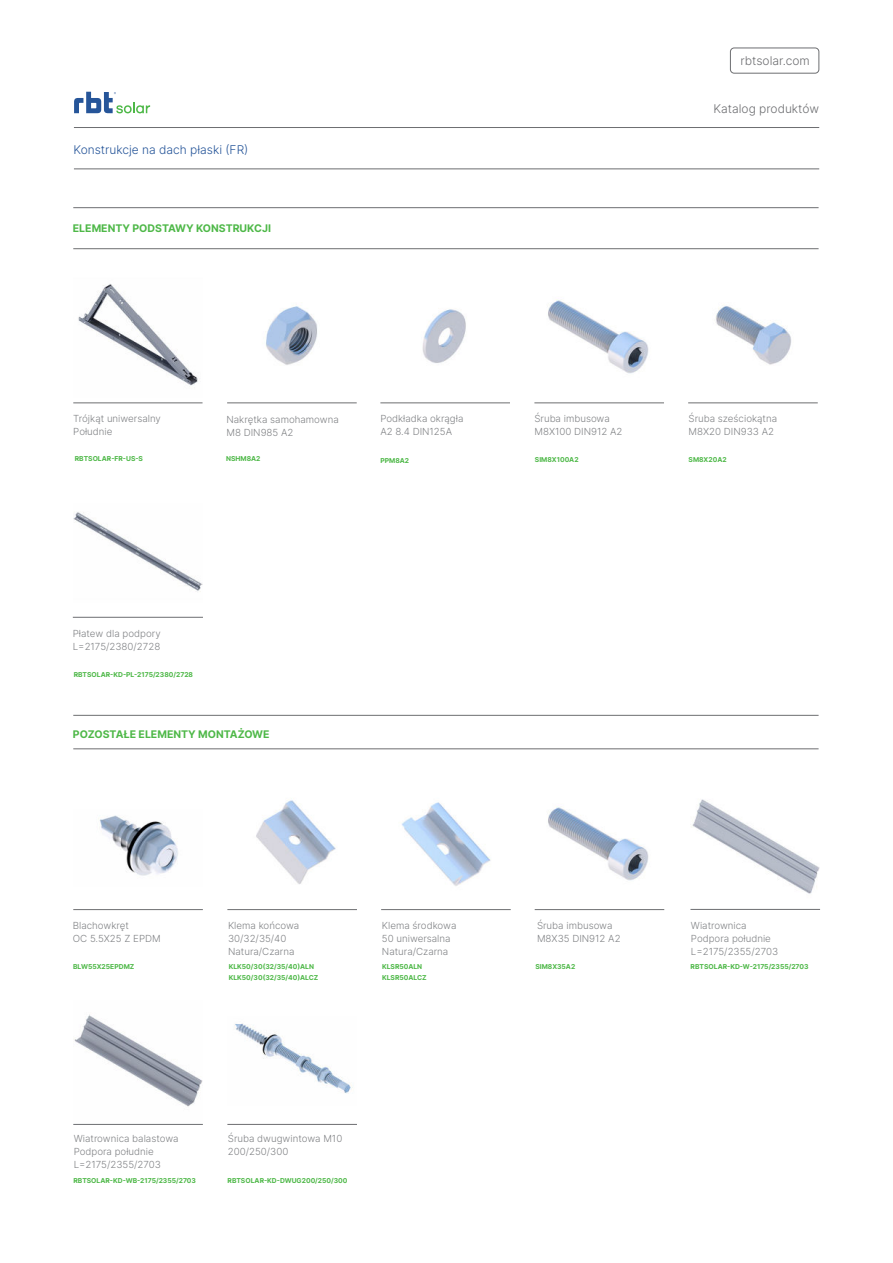
<style>
.page{position:relative;width:893px;height:1263px;background:#fff}
.page>*{position:absolute;margin:0;border:0;box-sizing:border-box;transform-origin:0 0}
.t1{font:300 12px "Inter";color:#6d6e71}
.t2{font:300 12px "Inter";color:#265599}
.t3{font:700 10.5px "Inter";color:#4eb848}
.t4{font:300 9.75px/12.9px "Inter";color:#808285}
.t5{font:700 6.75px/10.5px "Inter";color:#4eb848}
</style>
<div class="page">
<img style="left:402px;top:802px;width:89px;height:84px">
<hr style="left:73px;top:748px;width:746px;height:1px;background:#6d6e71">
<img style="left:227px;top:306px;width:130px;height:97px">
<img style="left:73px;top:284px;width:130px;height:119px">
<img style="left:381px;top:309px;width:129px;height:94px">
<img style="left:535px;top:299px;width:129px;height:104px">
<hr style="left:73px;top:207px;width:746px;height:1px;background:#6d6e71">
<hr style="left:73px;top:248px;width:746px;height:1px;background:#6d6e71">
<hr style="left:227px;top:403px;width:130px;height:1px;background:#6d6e71">
<hr style="left:380px;top:403px;width:130px;height:1px;background:#6d6e71">
<hr style="left:534px;top:403px;width:130px;height:1px;background:#6d6e71">
<hr style="left:73px;top:403px;width:130px;height:1px;background:#6d6e71">
<img style="left:689px;top:306px;width:129px;height:97px">
<img style="left:74px;top:512px;width:129px;height:105px">
<hr style="left:688px;top:403px;width:130px;height:1px;background:#6d6e71">
<hr style="left:73px;top:617px;width:130px;height:1px;background:#6d6e71">
<img style="left:548px;top:806px;width:101px;height:75px">
<img style="left:256px;top:800px;width:80px;height:84px">
<img style="left:99px;top:815px;width:79px;height:61px">
<hr style="left:73px;top:909px;width:130px;height:1px;background:#6d6e71">
<hr style="left:227px;top:909px;width:130px;height:1px;background:#6d6e71">
<hr style="left:381px;top:909px;width:130px;height:1px;background:#6d6e71">
<hr style="left:535px;top:909px;width:129px;height:1px;background:#6d6e71">
<hr style="left:73px;top:715px;width:746px;height:1px;background:#6d6e71">
<img style="left:691px;top:799px;width:129px;height:110px">
<hr style="left:690px;top:909px;width:130px;height:1px;background:#6d6e71">
<img style="left:74px;top:1014px;width:129px;height:110px">
<hr style="left:73px;top:1124px;width:130px;height:1px;background:#6d6e71">
<img style="left:228px;top:1023px;width:129px;height:101px">
<hr style="left:227px;top:1124px;width:130px;height:1px;background:#6d6e71">
<svg style="left:74px;top:92px;width:76px;height:21px"></svg>
<hr style="left:74px;top:127px;width:745px;height:1px;background:#6d6e71">
<hr style="left:74px;top:169px;width:745px;height:1px;background:#6d6e71">
<div style="left:730px;top:48px;width:89px;height:25px;border:1px solid #6d6e71;border-radius:4px"></div>
<p class="t1" style="left:741px;top:52px;width:71px">rbtsolar.com</p>
<p class="t2" style="left:73px;top:141px;width:176px">Konstrukcje na dach płaski (FR)</p>
<p class="t3" style="left:73px;top:220px;width:200px">ELEMENTY PODSTAWY KONSTRUKCJI</p>
<p class="t1" style="left:713px;top:100px;width:107px">Katalog produktów</p>
<p class="t4" style="left:73px;top:412px;width:89px">Trójkąt uniwersalny<br>Południe</p>
<p class="t4" style="left:226px;top:412px;width:114px">Nakrętka samohamowna<br>M8 DIN985 A2</p>
<p class="t4" style="left:380px;top:412px;width:85px">Podkładka okrągła<br>A2 8.4 DIN125A</p>
<p class="t4" style="left:534px;top:412px;width:89px">Śruba imbusowa<br>M8X100 DIN912 A2</p>
<p class="t4" style="left:689px;top:412px;width:90px">Śruba sześciokątna<br>M8X20 DIN933 A2</p>
<p class="t5" style="left:75px;top:453px;width:70px">RBTSOLAR-FR-US-S</p>
<p class="t5" style="left:535px;top:454px;width:45px">SIM8X100A2</p>
<p class="t5" style="left:226px;top:453px;width:36px">NSHM8A2</p>
<p class="t5" style="left:380px;top:455px;width:30px">PPM8A2</p>
<p class="t5" style="left:689px;top:454px;width:40px">SM8X20A2</p>
<p class="t4" style="left:73px;top:627px;width:89px">Płatew dla podpory<br>L=2175/2380/2728</p>
<p class="t5" style="left:74px;top:669px;width:121px">RBTSOLAR-KD-PL-2175/2380/2728</p>
<p class="t3" style="left:73px;top:726px;width:198px">POZOSTAŁE ELEMENTY MONTAŻOWE</p>
<p class="t4" style="left:73px;top:918px;width:89px">Blachowkręt<br>OC 5.5X25 Z EPDM</p>
<p class="t4" style="left:537px;top:918px;width:85px">Śruba imbusowa<br>M8X35 DIN912 A2</p>
<p class="t5" style="left:535px;top:961px;width:41px">SIM8X35A2</p>
<p class="t4" style="left:228px;top:918px;width:73px">Klema końcowa<br>30/32/35/40<br>Natura/Czarna</p>
<p class="t5" style="left:229px;top:961px;width:91px">KLK50/30(32/35/40)ALN<br>KLK50/30(32/35/40)ALCZ</p>
<p class="t4" style="left:382px;top:918px;width:76px">Klema środkowa<br>50 uniwersalna<br>Natura/Czarna</p>
<p class="t5" style="left:382px;top:961px;width:46px">KLSR50ALN<br>KLSR50ALCZ</p>
<p class="t5" style="left:73px;top:961px;width:63px">BLW55X25EPDMZ</p>
<p class="t4" style="left:74px;top:1132px;width:106px">Wiatrownica balastowa<br>Podpora południe<br>L=2175/2355/2703</p>
<p class="t5" style="left:73px;top:1175px;width:124px">RBTSOLAR-KD-WB-2175/2355/2703</p>
<p class="t4" style="left:228px;top:1132px;width:116px">Śruba dwugwintowa M10<br>200/250/300</p>
<p class="t5" style="left:228px;top:1175px;width:121px">RBTSOLAR-KD-DWUG200/250/300</p>
<p class="t4" style="left:691px;top:918px;width:89px">Wiatrownica<br>Podpora południe<br>L=2175/2355/2703</p>
<p class="t5" style="left:691px;top:961px;width:119px">RBTSOLAR-KD-W-2175/2355/2703</p>
</div>
